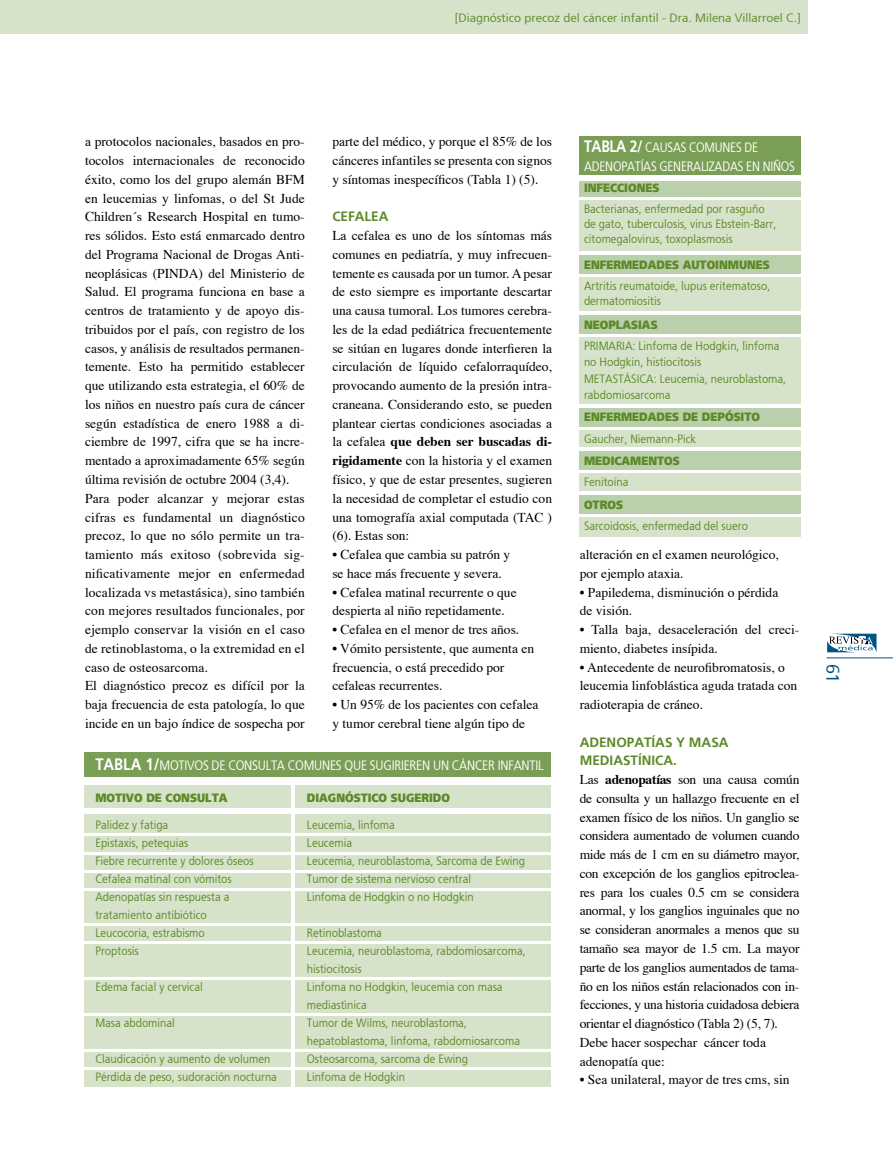
<style>
.page{position:relative;width:893px;height:1170px;background:#fff}
.page>*{position:absolute;margin:0;border:0;box-sizing:border-box;transform-origin:0 0}
.t1{font:18px "Weissach";color:#005488}
.t2{font:13.5px/18.8px "Times";color:#000}
.t3{font:13.5px/18.8px "Times";letter-spacing:-.02em;color:#000}
.t4{font:13.5px "Weissach";letter-spacing:-.02em;color:#fff;scale:.87 1}
.t5{font:13.5px/18.8px "Weissach";letter-spacing:-.02em;color:#fff;scale:.85 1}
.t6{font:700 13.5px/18.8px "Weissach";color:#5e8927}
.t7{font:12px/18px "Weissach";color:#5e8927;scale:.9 1}
.t8{font:900 12px "Weissach";color:#5e8927;scale:.9 1}
.t9{font:12px "Weissach";color:#5e8927}
.s1{font-weight:700}
.s2{font-weight:700;font-size:16.5px}
</style>
<div class="page">
<hr style="left:826px;top:657px;width:67px;height:1px;background:#005488">
<svg style="left:827px;top:633px;width:49px;height:19px"></svg>
<div style="left:0;top:0;width:808px;height:34px;background:#d6e3ca"></div>
<div style="left:84px;top:784px;width:467px;height:302px;background:#d6e3ca"></div>
<div style="left:84px;top:752px;width:467px;height:28px;background:#7a9e55"></div>
<div style="left:82px;top:777px;width:473px;height:5px;background:#fff"></div>
<div style="left:82px;top:807px;width:473px;height:6px;background:#fff"></div>
<hr style="left:291px;top:779px;width:4px;height:308px;background:#fff">
<hr style="left:82px;top:833px;width:470px;height:2px;background:#fff">
<hr style="left:82px;top:851px;width:470px;height:3px;background:#fff">
<hr style="left:82px;top:870px;width:470px;height:2px;background:#fff">
<hr style="left:82px;top:887px;width:470px;height:3px;background:#fff">
<hr style="left:82px;top:923px;width:470px;height:2px;background:#fff">
<hr style="left:82px;top:941px;width:470px;height:2px;background:#fff">
<hr style="left:82px;top:976px;width:470px;height:3px;background:#fff">
<hr style="left:82px;top:1013px;width:470px;height:2px;background:#fff">
<hr style="left:82px;top:1049px;width:470px;height:2px;background:#fff">
<hr style="left:82px;top:1067px;width:470px;height:2px;background:#fff">
<div style="left:579px;top:177px;width:221px;height:360px;background:#d6e3ca"></div>
<div style="left:579px;top:175px;width:221px;height:23px;background:#bacfab"></div>
<div style="left:579px;top:252px;width:221px;height:23px;background:#bacfab"></div>
<div style="left:579px;top:313px;width:221px;height:22px;background:#bacfab"></div>
<div style="left:579px;top:405px;width:221px;height:23px;background:#bacfab"></div>
<div style="left:579px;top:448px;width:221px;height:23px;background:#bacfab"></div>
<div style="left:579px;top:493px;width:221px;height:23px;background:#bacfab"></div>
<div style="left:579px;top:136px;width:221px;height:42px;background:#7a9e55"></div>
<div style="left:578px;top:175px;width:224px;height:5px;background:#fff"></div>
<hr style="left:578px;top:197px;width:224px;height:2px;background:#fff">
<hr style="left:578px;top:251px;width:224px;height:4px;background:#fff">
<hr style="left:578px;top:274px;width:224px;height:3px;background:#fff">
<hr style="left:578px;top:311px;width:224px;height:4px;background:#fff">
<hr style="left:578px;top:334px;width:224px;height:2px;background:#fff">
<svg style="left:579px;top:403px;width:222px;height:4px"></svg>
<hr style="left:578px;top:427px;width:224px;height:2px;background:#fff">
<hr style="left:578px;top:447px;width:224px;height:4px;background:#fff">
<hr style="left:578px;top:470px;width:224px;height:2px;background:#fff">
<hr style="left:578px;top:491px;width:224px;height:4px;background:#fff">
<hr style="left:578px;top:514px;width:224px;height:3px;background:#fff">
<p class="t9" style="left:455px;top:12px;width:347px">[Diagnóstico precoz del cáncer infantil - Dra. Milena Villarroel C.]</p>
<p class="t2" style="left:85px;top:134px;width:221px">a protocolos nacionales, basados en pro&shy;tocolos internacionales de reconocido éxito, como los del grupo alemán BFM en leucemias y linfomas, o del St Jude Children´s Research Hospital en tumo&shy;res sólidos. Esto está enmarcado dentro del Programa Nacional de Drogas Anti&shy;neoplásicas (PINDA) del Ministerio de Salud. El programa funciona en base a centros de tratamiento y de apoyo dis&shy;tribuidos por el país, con registro de los casos, y análisis de resultados permanen&shy;temente. Esto ha permitido establecer que utilizando esta estrategia, el 60% de los niños en nuestro país cura de cáncer según estadística de enero 1988 a di&shy;ciembre de 1997, cifra que se ha incre&shy;mentado a aproximadamente 65% según última revisión de octubre 2004 (3,4).<br>Para poder alcanzar y mejorar estas cifras es fundamental un diagnóstico precoz, lo que no sólo permite un tra&shy;tamiento más exitoso (sobrevida sig&shy;niicativamente mejor en enfermedad localizada vs metastásica), sino también con mejores resultados funcionales, por ejemplo conservar la visión en el caso de retinoblastoma, o la extremidad en el caso de osteosarcoma.<br>El diagnóstico precoz es difícil por la baja frecuencia de esta patología, lo que incide en un bajo índice de sospecha por</p>
<p class="t2" style="left:332px;top:134px;width:221px;text-align:justify">parte del médico, y porque el 85% de los cánceres infantiles se presenta con signos y síntomas inespecíicos (Tabla 1) (5).</p>
<p class="t6" style="left:332px;top:207px;width:58px">CEFALEA</p>
<p class="t2" style="left:332px;top:227px;width:221px;text-align:justify">La cefalea es uno de los síntomas más comunes en pediatría, y muy infrecuen&shy;temente es causada por un tumor. A pesar de esto siempre es importante descartar una causa tumoral. Los tumores cerebra&shy;les de la edad pediátrica frecuentemente se sitúan en lugares donde interieren la circulación de líquido cefalorraquídeo, provocando aumento de la presión intra&shy;craneana. Considerando esto, se pueden plantear ciertas condiciones asociadas a la cefalea <span class="s1">que deben ser buscadas di&shy;rigidamente</span> con la historia y el examen físico, y que de estar presentes, sugieren la necesidad de completar el estudio con una tomografía axial computada (TAC ) (6). Estas son:</p>
<p class="t2" style="left:332px;top:546px;width:179px">• Cefalea que cambia su patrón y se hace más frecuente y severa.</p>
<p class="t2" style="left:332px;top:584px;width:186px">• Cefalea matinal recurrente o que despierta al niño repetidamente.</p>
<p class="t2" style="left:332px;top:621px;width:188px">• Cefalea en el menor de tres años.</p>
<p class="t2" style="left:332px;top:640px;width:203px">• Vómito persistente, que aumenta en frecuencia, o está precedido por cefaleas recurrentes.</p>
<p class="t2" style="left:332px;top:696px;width:208px">• Un 95% de los pacientes con cefalea y tumor cerebral tiene algún tipo de</p>
<p class="t4" style="left:95px;top:758px;width:517px"><span class="s2">TABLA 1/</span>MOTIVOS DE CONSULTA COMUNES QUE SUGIRIEREN UN CÁNCER INFANTIL</p>
<p class="t8" style="left:95px;top:790px;width:148px">MOTIVO DE CONSULTA</p>
<p class="t7" style="left:95px;top:815px;width:177px">Palidez y fatiga<br>Epistaxis, petequias<br>Fiebre recurrente y dolores óseos<br>Cefalea matinal con vómitos<br>Adenopatías sin respuesta a tratamiento antibiótico<br>Leucocoria, estrabismo<br>Proptosis</p>
<p class="t7" style="left:95px;top:977px;width:121px">Edema facial y cervical</p>
<p class="t7" style="left:95px;top:1013px;width:90px">Masa abdominal</p>
<p class="t7" style="left:95px;top:1049px;width:203px">Claudicación y aumento de volumen<br>Pérdida de peso, sudoración nocturna</p>
<p class="t8" style="left:307px;top:790px;width:161px">DIAGNÓSTICO SUGERIDO</p>
<p class="t7" style="left:307px;top:815px;width:244px">Leucemia, linfoma<br>Leucemia<br>Leucemia, neuroblastoma, Sarcoma de Ewing<br>Tumor de sistema nervioso central<br>Linfoma de Hodgkin o no Hodgkin</p>
<p class="t7" style="left:307px;top:923px;width:245px">Retinoblastoma<br>Leucemia, neuroblastoma, rabdomiosarcoma, histiocitosis<br>Linfoma no Hodgkin, leucemia con masa mediastìnica<br>Tumor de Wilms, neuroblastoma, hepatoblastoma, linfoma, rabdomiosarcoma<br>Osteosarcoma, sarcoma de Ewing<br>Linfoma de Hodgkin</p>
<p class="t5" style="left:584px;top:138px;width:250px"><span class="s2">TABLA 2/</span> CAUSAS COMUNES DE<br>ADENOPATÍAS GENERALIZADAS EN NIÑOS</p>
<p class="t8" style="left:584px;top:181px;width:85px">INFECCIONES</p>
<p class="t7" style="left:584px;top:202px;width:215px;line-height:15px">Bacterianas, enfermedad por rasguño de gato, tuberculosis, virus Ebstein-Barr, citomegalovirus, toxoplasmosis</p>
<p class="t8" style="left:584px;top:258px;width:208px">ENFERMEDADES AUTOINMUNES</p>
<p class="t7" style="left:584px;top:278px;width:209px;line-height:15px">Artritis reumatoide, lupus eritematoso, dermatomiositis</p>
<p class="t8" style="left:584px;top:317px;width:83px">NEOPLASIAS</p>
<p class="t7" style="left:584px;top:338px;width:226px;line-height:16.5px">PRIMARIA: Linfoma de Hodgkin, linfoma no Hodgkin, histiocitosis<br>METASTÁSICA: Leucemia, neuroblastoma, rabdomiosarcoma</p>
<p class="t8" style="left:584px;top:410px;width:197px">ENFERMEDADES DE DEPÓSITO</p>
<p class="t7" style="left:584px;top:429px;width:126px">Gaucher, Niemann-Pick</p>
<p class="t8" style="left:584px;top:453px;width:108px">MEDICAMENTOS</p>
<p class="t7" style="left:584px;top:473px;width:51px">Fenitoína</p>
<p class="t8" style="left:584px;top:498px;width:45px">OTROS</p>
<p class="t7" style="left:584px;top:517px;width:184px">Sarcoidosis, enfermedad del suero</p>
<p class="t2" style="left:580px;top:546px;width:201px">alteración en el examen neurológico, por ejemplo ataxia.</p>
<p class="t2" style="left:580px;top:584px;width:200px">• Papiledema, disminución o pérdida de visión.</p>
<p class="t2" style="left:580px;top:619px;width:221px">• Talla baja, desaceleración del creci&shy;miento, diabetes insípida.</p>
<p class="t2" style="left:580px;top:656px;width:219px">• Antecedente de neuroibromatosis, o leucemia linfoblástica aguda tratada con radioterapia de cráneo.</p>
<p class="t6" style="left:580px;top:732px;width:150px">ADENOPATÍAS Y MASA<br>MEDIASTÍNICA.</p>
<p class="t3" style="left:580px;top:771px;width:221px">Las <span class="s1">adenopatías</span> son una causa común de consulta y un hallazgo frecuente en el examen físico de los niños. Un ganglio se considera aumentado de volumen cuando mide más de 1 cm en su diámetro mayor, con excepción de los ganglios epitroclea&shy;res para los cuales 0.5 cm se considera anormal, y los ganglios inguinales que no se consideran anormales a menos que su tamaño sea mayor de 1.5 cm. La mayor parte de los ganglios aumentados de tama&shy;ño en los niños están relacionados con in&shy;fecciones, y una historia cuidadosa debiera orientar el diagnóstico (Tabla 2) (5, 7).<br>Debe hacer sospechar cáncer toda adenopatía que:</p>
<p class="t2" style="left:580px;top:1071px;width:211px">• Sea unilateral, mayor de tres cms, sin</p>
<h1 class="t1" style="left:842px;top:663px;width:21px;rotate:90deg">61</h1>
</div>
